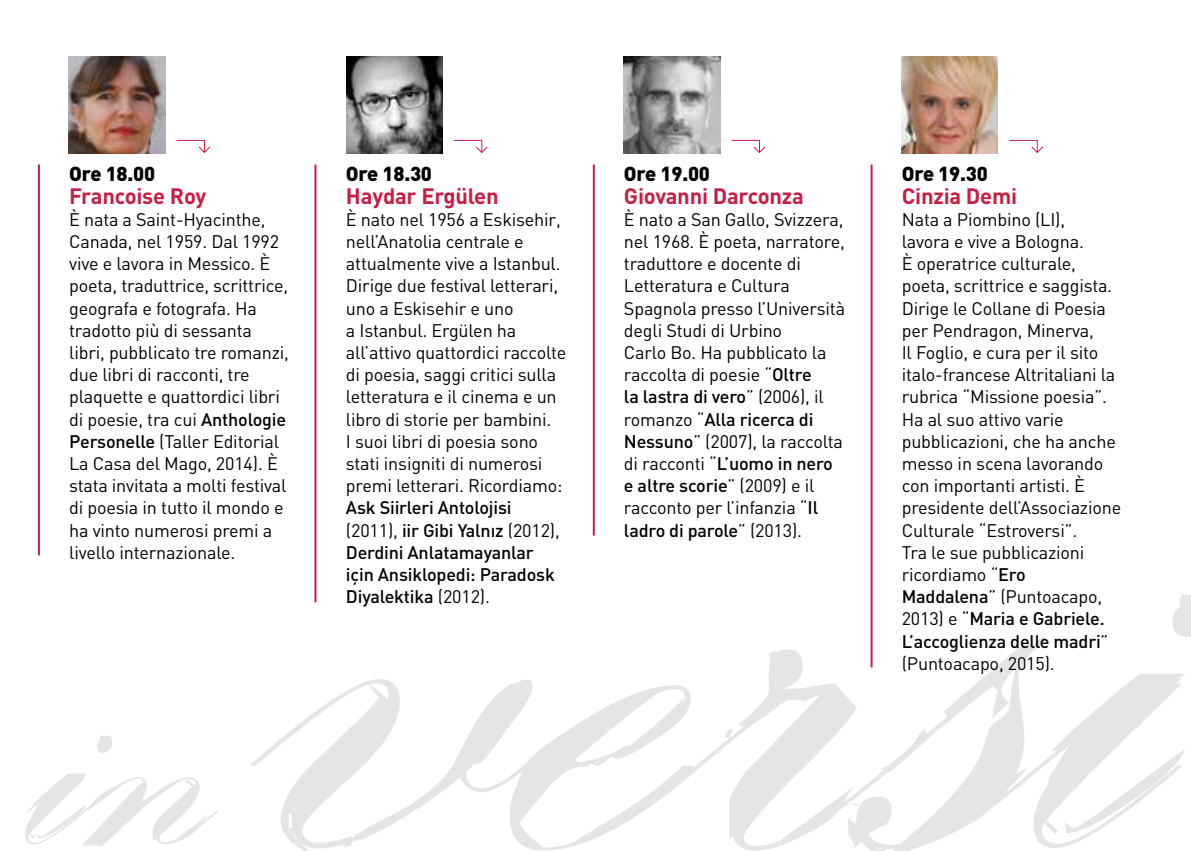
<style>
.page{position:relative;width:1191px;height:851px;background:#fff}
.page>*{position:absolute;margin:0;border:0;box-sizing:border-box;transform-origin:0 0}
.t1{font:700 22px "DIN";letter-spacing:-.01em;color:#c61e45}
.t2{font:900 20px "DIN";letter-spacing:-.01em;color:#000}
.t3{font:18px/22.2px "DIN";letter-spacing:-.01em;color:#000}
.t4{font:500 18px/22.2px "DIN";letter-spacing:-.01em;color:#000}
.s1{font-weight:500}
.s2{font-weight:400}
</style>
<div class="page">
<svg style="left:251px;top:679px;width:258px;height:171px"></svg>
<svg style="left:509px;top:649px;width:339px;height:201px"></svg>
<svg style="left:848px;top:636px;width:198px;height:214px"></svg>
<svg style="left:1033px;top:673px;width:152px;height:174px"></svg>
<svg style="left:1172px;top:594px;width:19px;height:42px"></svg>
<svg style="left:25px;top:735px;width:193px;height:110px"></svg>
<hr style="left:314px;top:164px;width:2px;height:438px;background:#c61e45">
<svg style="left:731px;top:139px;width:35px;height:14px"></svg>
<img style="left:624px;top:57px;width:96px;height:96px">
<svg style="left:453px;top:139px;width:35px;height:14px"></svg>
<img style="left:346px;top:57px;width:96px;height:96px">
<hr style="left:593px;top:164px;width:2px;height:371px;background:#c61e45">
<svg style="left:1009px;top:139px;width:34px;height:14px"></svg>
<img style="left:901px;top:57px;width:97px;height:96px">
<hr style="left:870px;top:164px;width:2px;height:503px;background:#c61e45">
<hr style="left:38px;top:164px;width:2px;height:391px;background:#c61e45">
<svg style="left:176px;top:139px;width:35px;height:14px"></svg>
<img style="left:69px;top:57px;width:96px;height:96px">
<p class="t2" style="left:69px;top:161px;width:88px">Ore 18.00</p>
<p class="t1" style="left:69px;top:181px;width:139px">Francoise Roy</p>
<p class="t3" style="left:69px;top:208px;width:221px">È nata a Saint-Hyacinthe,<br>Canada, nel 1959. Dal 1992 vive e lavora in Messico. È poeta, traduttrice, scrittrice, geografa e fotografa. Ha tradotto più di sessanta libri, pubblicato tre romanzi, due libri di racconti, tre plaquette e quattordici libri di poesie, tra cui <span class="s1">Anthologie<br>Personelle</span> (Taller Editorial<br>La Casa del Mago, 2014). È stata invitata a molti festival di poesia in tutto il mondo e ha vinto numerosi premi a livello internazionale.</p>
<p class="t2" style="left:346px;top:161px;width:88px">Ore 18.30</p>
<p class="t1" style="left:346px;top:181px;width:154px">Haydar Ergülen</p>
<p class="t3" style="left:346px;top:208px;width:222px">È nato nel 1956 a Eskisehir, nell’Anatolia centrale e attualmente vive a Istanbul.<br>Dirige due festival letterari, uno a Eskisehir e uno<br>a Istanbul. Ergülen ha all’attivo quattordici raccolte di poesia, saggi critici sulla letteratura e il cinema e un libro di storie per bambini.<br>I suoi libri di poesia sono stati insigniti di numerosi premi letterari. Ricordiamo:</p>
<p class="t4" style="left:346px;top:496px;width:215px">Ask Siirleri Antolojisi <span class="s2">(2011),</span> iir Gibi Yalnız <span class="s2">(2012),<br></span>Derdini Anlatamayanlar için Ansiklopedi: Paradosk<br>Diyalektika <span class="s2">(2012).</span></p>
<p class="t2" style="left:624px;top:161px;width:88px">Ore 19.00</p>
<p class="t1" style="left:624px;top:181px;width:181px">Giovanni Darconza</p>
<p class="t3" style="left:624px;top:208px;width:223px">È nato a San Gallo, Svizzera, nel 1968. È poeta, narratore, traduttore e docente di<br>Letteratura e Cultura<br>Spagnola presso l’Università degli Studi di Urbino<br>Carlo Bo. Ha pubblicato la raccolta di poesie “<span class="s1">Oltre<br>la lastra di vero</span>” (2006), il romanzo “<span class="s1">Alla ricerca di<br>Nessuno</span>” (2007), la raccolta di racconti “<span class="s1">L’uomo in nero e altre scorie</span>” (2009) e il racconto per l’infanzia “<span class="s1">Il ladro di parole</span>” (2013).</p>
<p class="t2" style="left:901px;top:161px;width:88px">Ore 19.30</p>
<p class="t1" style="left:901px;top:181px;width:117px">Cinzia Demi</p>
<p class="t3" style="left:901px;top:208px;width:221px">Nata a Piombino (LI),<br>lavora e vive a Bologna.<br>È operatrice culturale, poeta, scrittrice e saggista.<br>Dirige le Collane di Poesia per Pendragon, Minerva,<br>Il Foglio, e cura per il sito italo-francese Altritaliani la rubrica “Missione poesia”.<br>Ha al suo attivo varie pubblicazioni, che ha anche messo in scena lavorando con importanti artisti. È presidente dell’Associazione<br>Culturale “Estroversi”.<br>Tra le sue pubblicazioni ricordiamo “<span class="s1">Ero<br>Maddalena</span>” (Puntoacapo,<br>2013) e “<span class="s1">Maria e Gabriele.<br>L’accoglienza delle madri</span>” (Puntoacapo, 2015).</p>
</div>
